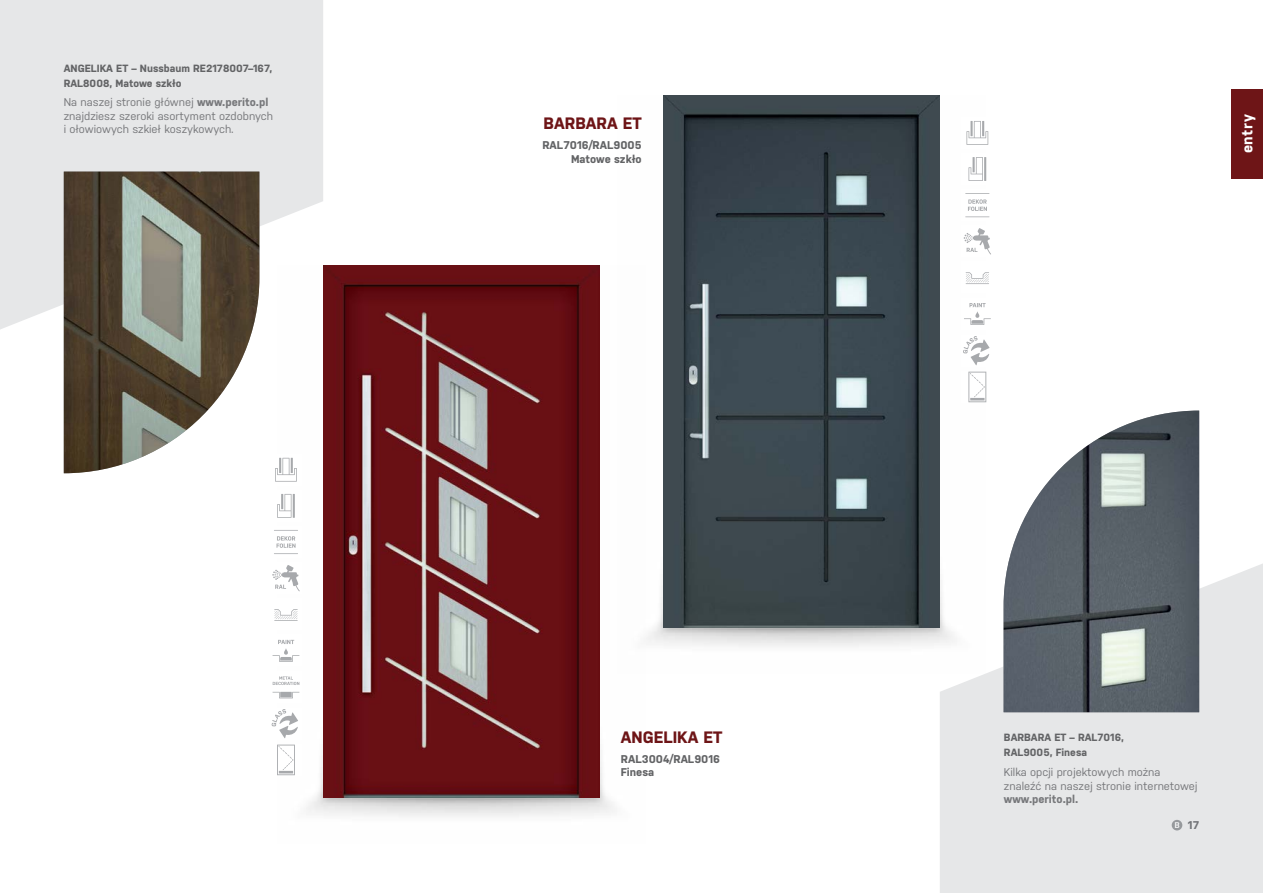
<style>
.page{position:relative;width:1263px;height:893px;background:#fff}
.page>*{position:absolute;margin:0;border:0;box-sizing:border-box;transform-origin:0 0}
.t1{font:700 16.5px "Nudista";color:#6e1517}
.t2{font:700 15px "Nudista";color:#fff}
.t3{font:11.25px/13.5px "Nudista";color:#77787b}
.t4{font:700 11.25px/13.5px "Nudista";color:#636466}
.t5{font:700 11.25px "Nudista";color:#77787b}
.t6{font:700 11.25px "Nudista";color:#808285}
.t7{font:700 10.5px/15px "Nudista";color:#636466}
.s1{font-weight:700}
</style>
<div class="page">
<svg style="left:0;top:0;width:323px;height:330px;background:#e7e8e9"></svg>
<div style="left:940px;top:563px;width:323px;height:330px;background:#e6e7e8"></div>
<img style="left:1003px;top:411px;width:196px;height:301px">
<img style="left:64px;top:172px;width:195px;height:301px">
<svg style="left:1172px;top:820px;width:10px;height:10px"></svg>
<img style="left:277px;top:266px;width:338px;height:551px">
<img style="left:646px;top:563px;width:340px;height:110px">
<img style="left:663px;top:96px;width:277px;height:531px">
<img style="left:323px;top:266px;width:277px;height:531px">
<svg style="left:966px;top:121px;width:22px;height:24px"></svg>
<svg style="left:968px;top:157px;width:18px;height:24px"></svg>
<svg style="left:965px;top:193px;width:24px;height:24px"></svg>
<svg style="left:964px;top:228px;width:27px;height:26px"></svg>
<svg style="left:966px;top:272px;width:23px;height:12px"></svg>
<svg style="left:964px;top:303px;width:27px;height:22px"></svg>
<div style="left:1231px;top:89px;width:32px;height:90px;background:#6e1517"></div>
<div style="left:270px;top:454px;width:32px;height:32px;background:#fff"></div>
<svg style="left:275px;top:458px;width:22px;height:24px"></svg>
<div style="left:270px;top:490px;width:32px;height:32px;background:#fff"></div>
<svg style="left:277px;top:494px;width:18px;height:24px"></svg>
<div style="left:270px;top:526px;width:32px;height:32px;background:#fff"></div>
<svg style="left:274px;top:530px;width:24px;height:24px"></svg>
<div style="left:270px;top:562px;width:32px;height:32px;background:#fff"></div>
<svg style="left:272px;top:565px;width:28px;height:26px"></svg>
<div style="left:270px;top:598px;width:32px;height:32px;background:#fff"></div>
<svg style="left:274px;top:609px;width:24px;height:12px"></svg>
<div style="left:270px;top:634px;width:32px;height:32px;background:#fff"></div>
<svg style="left:273px;top:640px;width:26px;height:22px"></svg>
<div style="left:270px;top:671px;width:32px;height:31px;background:#fff"></div>
<svg style="left:273px;top:676px;width:26px;height:22px"></svg>
<div style="left:270px;top:708px;width:32px;height:31px;background:#fff"></div>
<svg style="left:272px;top:709px;width:26px;height:29px"></svg>
<div style="left:270px;top:744px;width:32px;height:32px;background:#fff"></div>
<svg style="left:277px;top:745px;width:18px;height:30px"></svg>
<svg style="left:963px;top:336px;width:26px;height:29px"></svg>
<svg style="left:968px;top:372px;width:18px;height:30px"></svg>
<p class="t7" style="left:64px;top:59px;width:210px">ANGELIKA ET – Nussbaum RE2178007–167,<br>RAL8008, Matowe szkło</p>
<p class="t3" style="left:64px;top:95px;width:211px">Na naszej stronie głównej <span class="s1">www.perito.pl </span>znajdziesz szeroki asortyment ozdobnych i ołowiowych szkieł koszykowych.</p>
<h1 class="t1" style="left:544px;top:111px;width:100px">BARBARAET</h1>
<p class="t4" style="left:542px;top:137px;width:101px;text-align:right">RAL7016/RAL9005<br>Matowe szkło</p>
<h1 class="t1" style="left:621px;top:725px;width:103px">ANGELIKA ET</h1>
<p class="t4" style="left:621px;top:751px;width:101px">RAL3004/RAL9016<br>Finesa</p>
<h2 class="t2" style="left:1236px;top:153px;width:40px;rotate:-90deg">entry</h2>
<p class="t7" style="left:1004px;top:729px;width:122px">BARBARA ET – RAL7016,<br>RAL9005, Finesa</p>
<p class="t3" style="left:1004px;top:764px;width:195px">Kilka opcji projektowych można znaleźć na naszej stronie internetowej</p>
<p class="t5" style="left:1004px;top:791px;width:76px">www.perito.pl.</p>
<p class="t6" style="left:1188px;top:817px;width:13px">17</p>
</div>
